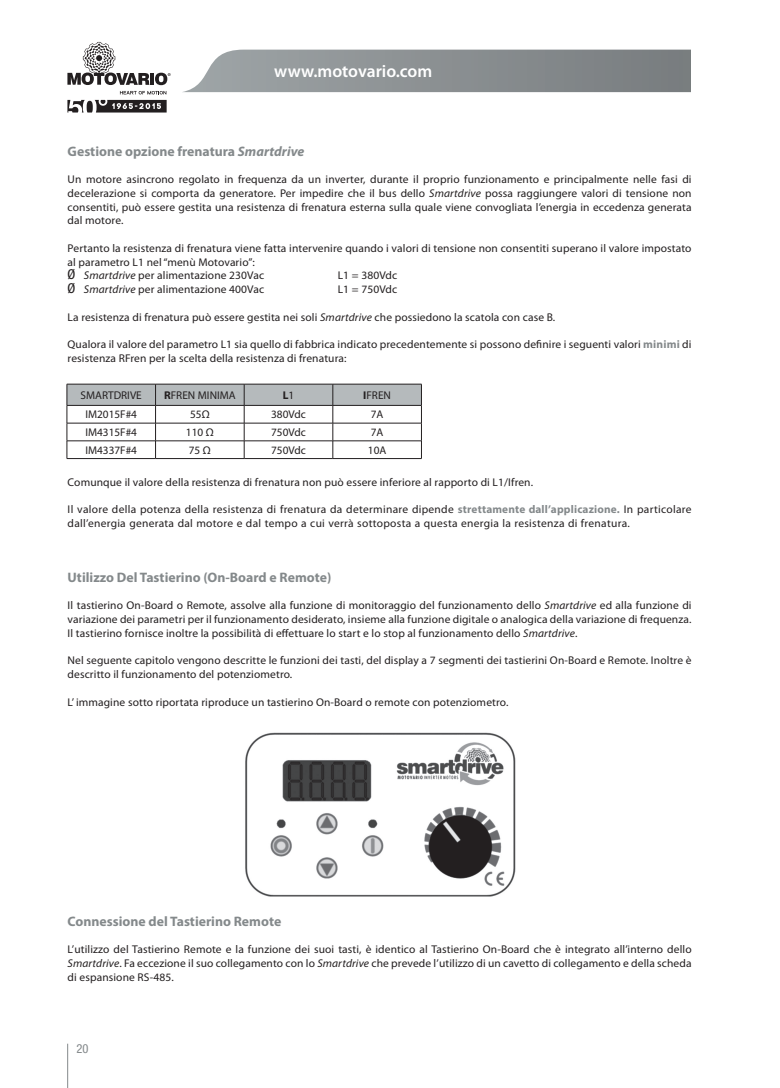
<style>
.page{position:relative;width:780px;height:1088px;background:#fff}
.page>*{position:absolute;margin:0;border:0;box-sizing:border-box;transform-origin:0 0}
.t1{font:600 17.5px "Myriad Pro";color:#fff}
.t2{font:700 13.75px "Myriad Pro";color:#84898b}
.t3{font:condensed 12.5px "Helvetica Neue LT Std";color:#84898b}
.t4{font:11.25px/13.8px "Myriad Pro";letter-spacing:.01em;color:#231f20}
.t5{font:700 11.25px "Myriad Pro";color:#231f20}
.s1{font-style:italic}
.s2{font-size:15px}
.s3{font-weight:700;color:#84898b}
.s4{font-weight:700}
.s5{font-weight:400}
</style>
<div class="page">
<hr style="left:67px;top:1044px;width:1px;height:44px;background:#84898b">
<svg style="left:183px;top:50px;width:508px;height:42px;background:#909496"></svg>
<svg style="left:67px;top:100px;width:100px;height:13px"></svg>
<svg style="left:120px;top:91px;width:46px;height:3px"></svg>
<svg style="left:67px;top:42px;width:82px;height:43px"></svg>
<hr style="left:150px;top:73px;width:4px;height:12px;background:#231f20">
<svg style="left:155px;top:73px;width:16px;height:12px"></svg>
<svg style="left:67px;top:384px;width:355px;height:74px"></svg>
<hr style="left:67px;top:458px;width:88px;height:1px;background:#231f20">
<hr style="left:155px;top:458px;width:89px;height:1px;background:#231f20">
<hr style="left:244px;top:458px;width:89px;height:1px;background:#231f20">
<hr style="left:333px;top:458px;width:88px;height:1px;background:#231f20">
<img style="left:245px;top:732px;width:271px;height:165px">
<h1 class="t1" style="left:274px;top:62px;width:159px">www.motovario.com</h1>
<p class="t2" style="left:68px;top:142px;width:238px">Gestione opzione frenatura <span class="s1">Smartdrive</span></p>
<p class="t4" style="left:68px;top:173px;width:625px;text-align:justify">Un motore asincrono regolato in frequenza da un inverter, durante il proprio funzionamento e principalmente nelle fasi di decelerazione si comporta da generatore. Per impedire che il bus dello <span class="s1">Smartdrive</span> possa raggiungere valori di tensione non consentiti, può essere gestita una resistenza di frenatura esterna sulla quale viene convogliata l’energia in eccedenza generata dal motore.</p>
<p class="t4" style="left:68px;top:241px;width:625px">Pertanto la resistenza di frenatura viene fatta intervenire quando i valori di tensione non consentiti superano il valore impostato al parametro L1 nel “menù Motovario”:<br><span class="s2">0</span> <span class="s1">Smartdrive</span> per alimentazione 230Vac</p>
<p class="t4" style="left:338px;top:269px;width:61px">L1 = 380Vdc</p>
<p class="t4" style="left:68px;top:283px;width:198px"><span class="s2">0</span> <span class="s1">Smartdrive</span> per alimentazione 400Vac</p>
<p class="t4" style="left:338px;top:283px;width:61px">L1 = 750Vdc</p>
<p class="t4" style="left:68px;top:310px;width:489px">La resistenza di frenatura può essere gestita nei soli <span class="s1">Smartdrive</span> che possiedono la scatola con case B.</p>
<p class="t4" style="left:68px;top:338px;width:625px">Qualora il valore del parametro L1 sia quello di fabbrica indicato precedentemente si possono definire i seguenti valori <span class="s3">minimi</span> di resistenza RFren per la scelta della resistenza di frenatura:</p>
<p class="t4" style="left:81px;top:388px;width:63px">SMARTDRIVE</p>
<p class="t4" style="left:164px;top:388px;width:73px"><span class="s4">R</span>FREN MINIMA</p>
<p class="t5" style="left:283px;top:388px;width:13px">L<span class="s5">1</span></p>
<p class="t4" style="left:363px;top:388px;width:29px"><span class="s4">I</span>FREN</p>
<p class="t4" style="left:85px;top:408px;width:53px">IM2015F#4</p>
<p class="t4" style="left:190px;top:408px;width:21px">55Ω</p>
<p class="t4" style="left:271px;top:408px;width:36px">380Vdc</p>
<p class="t4" style="left:371px;top:408px;width:14px">7A</p>
<p class="t4" style="left:85px;top:426px;width:53px">IM4315F#4</p>
<p class="t4" style="left:186px;top:426px;width:29px">110 Ω</p>
<p class="t4" style="left:271px;top:426px;width:36px">750Vdc</p>
<p class="t4" style="left:371px;top:426px;width:14px">7A</p>
<p class="t4" style="left:85px;top:443px;width:53px">IM4337F#4</p>
<p class="t4" style="left:189px;top:443px;width:24px">75 Ω</p>
<p class="t4" style="left:271px;top:443px;width:36px">750Vdc</p>
<p class="t4" style="left:368px;top:443px;width:20px">10A</p>
<p class="t4" style="left:68px;top:475px;width:467px">Comunque il valore della resistenza di frenatura non può essere inferiore al rapporto di L1/Ifren.</p>
<p class="t4" style="left:68px;top:503px;width:625px">Il valore della potenza della resistenza di frenatura da determinare dipende <span class="s3">strettamente dall’applicazione.</span> In particolare dall’energia generata dal motore e dal tempo a cui verrà sottoposta a questa energia la resistenza di frenatura.</p>
<p class="t2" style="left:68px;top:568px;width:265px">Utilizzo Del Tastierino (On-Board e Remote)</p>
<p class="t4" style="left:68px;top:599px;width:625px;text-align:justify">Il tastierino On-Board o Remote, assolve alla funzione di monitoraggio del funzionamento dello <span class="s1">Smartdrive</span> ed alla funzione di variazione dei parametri per il funzionamento desiderato, insieme alla funzione digitale o analogica della variazione di frequenza.<br>Il tastierino fornisce inoltre la possibilità di effettuare lo start e lo stop al funzionamento dello <span class="s1">Smartdrive</span>.</p>
<p class="t4" style="left:68px;top:654px;width:625px">Nel seguente capitolo vengono descritte le funzioni dei tasti, del display a 7 segmenti dei tastierini On-Board e Remote. Inoltre è descritto il funzionamento del potenziometro.</p>
<p class="t4" style="left:68px;top:695px;width:442px">L’ immagine sotto riportata riproduce un tastierino On-Board o remote con potenziometro.</p>
<p class="t2" style="left:68px;top:912px;width:215px">Connessione del Tastierino Remote</p>
<p class="t4" style="left:68px;top:943px;width:625px;text-align:justify">L’utilizzo del Tastierino Remote e la funzione dei suoi tasti, è identico al Tastierino On-Board che è integrato all’interno dello <span class="s1">Smartdrive</span>. Fa eccezione il suo collegamento con lo <span class="s1">Smartdrive</span> che prevede l’utilizzo di un cavetto di collegamento e della scheda di espansione RS-485.</p>
<p class="t3" style="left:76px;top:1041px;width:14px">20</p>
</div>
